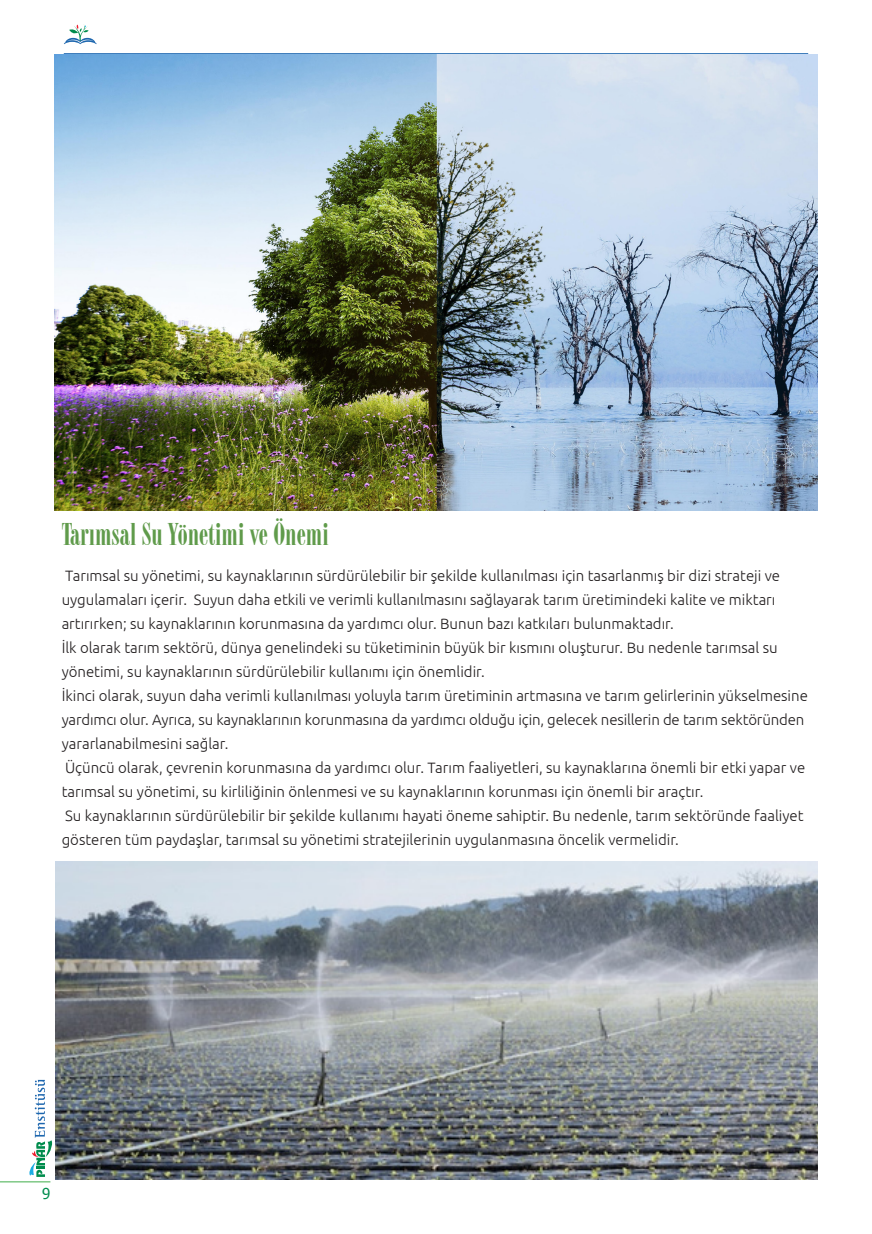
<style>
.page{position:relative;width:872px;height:1234px;background:#fff}
.page>*{position:absolute;margin:0;border:0;box-sizing:border-box;transform-origin:0 0}
.t1{font:30px "Modern 735 BT Roman A";color:#609b4b}
.t2{font:300 15px/24px "Ubuntu";color:#231f20}
.t3{font:15px "Tahoma";color:#008c4d}
</style>
<div class="page">
<hr style="left:64px;top:53px;width:744px;height:1px;background:#1d66ae">
<svg style="left:64px;top:24px;width:33px;height:20px"></svg>
<hr style="left:0;top:1181px;width:50px;height:1px;background:#40ae49">
<svg style="left:29px;top:1079px;width:23px;height:97px"></svg>
<img style="left:54px;top:54px;width:764px;height:456px">
<img style="left:55px;top:861px;width:763px;height:318px">
<p class="t1" style="left:62px;top:516px;width:268px">Tarımsal Su Yönetimi ve Önemi</p>
<p class="t2" style="left:65px;top:563px;width:716px">Tarımsal su yönetimi, su kaynaklarının sürdürülebilir bir şekilde kullanılması için tasarlanmış bir dizi strateji ve</p>
<p class="t2" style="left:62px;top:587px;width:715px">uygulamaları içerir. Suyun daha etkili ve verimli kullanılmasını sağlayarak tarım üretimindeki kalite ve miktarı</p>
<p class="t2" style="left:62px;top:611px;width:614px">artırırken; su kaynaklarının korunmasına da yardımcı olur. Bunun bazı katkıları bulunmaktadır.</p>
<p class="t2" style="left:62px;top:635px;width:717px">İlk olarak tarım sektörü, dünya genelindeki su tüketiminin büyük bir kısmını oluşturur. Bu nedenle tarımsal su</p>
<p class="t2" style="left:62px;top:659px;width:425px">yönetimi, su kaynaklarının sürdürülebilir kullanımı için önemlidir.</p>
<p class="t2" style="left:62px;top:683px;width:747px">İkinci olarak, suyun daha verimli kullanılması yoluyla tarım üretiminin artmasına ve tarım gelirlerinin yükselmesine yardımcı olur. Ayrıca, su kaynaklarının korunmasına da yardımcı olduğu için, gelecek nesillerin de tarım sektöründen yararlanabilmesini sağlar.</p>
<p class="t2" style="left:62px;top:755px;width:745px">Üçüncü olarak, çevrenin korunmasına da yardımcı olur. Tarım faaliyetleri, su kaynaklarına önemli bir etki yapar ve tarımsal su yönetimi, su kirliliğinin önlenmesi ve su kaynaklarının korunması için önemli bir araçtır.</p>
<p class="t2" style="left:62px;top:803px;width:743px">Su kaynaklarının sürdürülebilir bir şekilde kullanımı hayati öneme sahiptir. Bu nedenle, tarım sektöründe faaliyet gösteren tüm paydaşlar, tarımsal su yönetimi stratejilerinin uygulanmasına öncelik vermelidir.</p>
<p class="t3" style="left:42px;top:1183px;width:10px">9</p>
</div>
